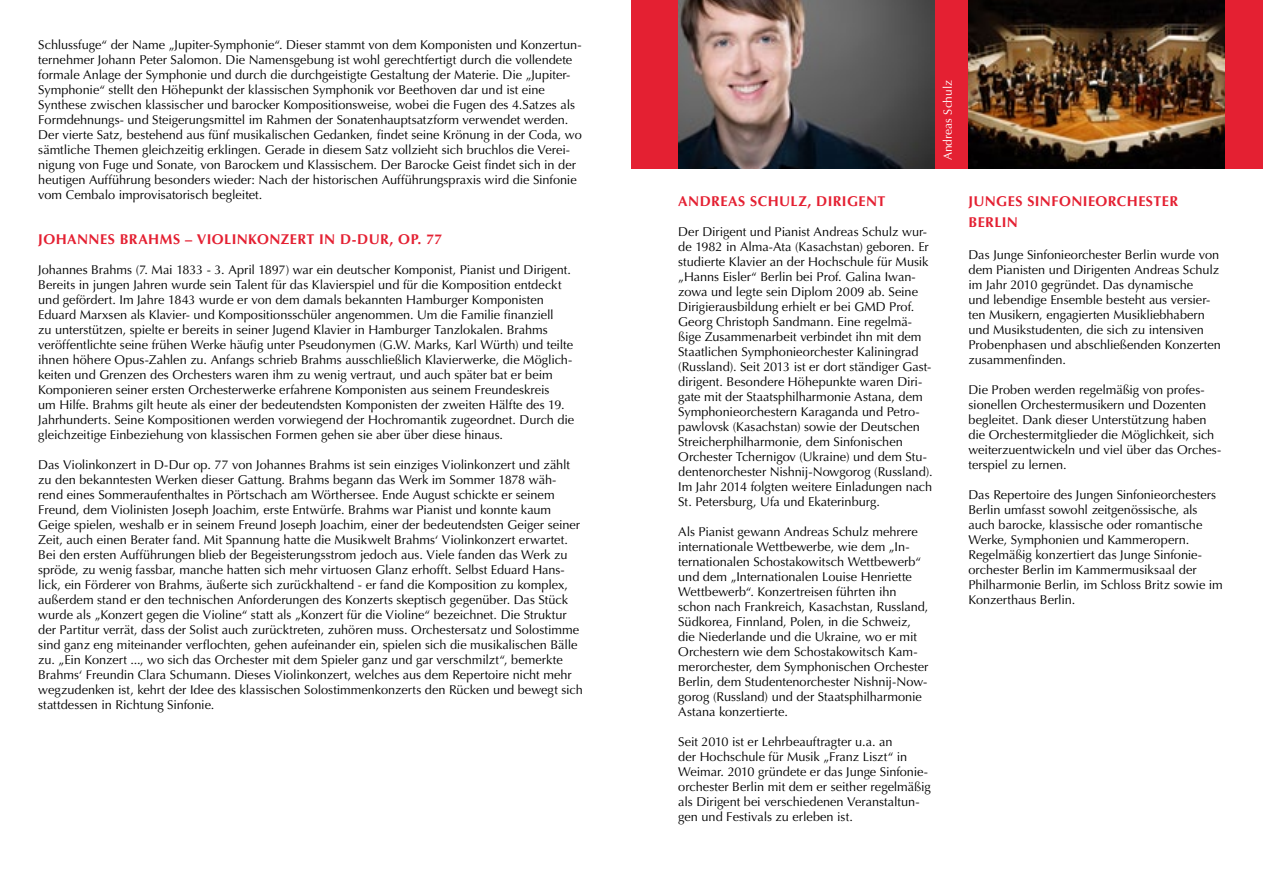
<style>
.page{position:relative;width:1263px;height:893px;background:#fff}
.page>*{position:absolute;margin:0;border:0;box-sizing:border-box;transform-origin:0 0}
.t1{font:700 14.25px/21px "Optima LT Std";letter-spacing:.03em;color:#e42032}
.t2{font:12.75px/15px "Optima LT Std";color:#000}
.t3{font:12px "Optima LT Std";color:#fff}
</style>
<div class="page">
<div style="left:631px;top:0;width:632px;height:169px;background:#e42032"></div>
<img style="left:678px;top:0;width:256px;height:169px">
<img style="left:968px;top:0;width:257px;height:169px">
<p class="t2" style="left:38px;top:37px;width:545px">Schlussfuge“ der Name „Jupiter-Symphonie“. Dieser stammt von dem Komponisten und Konzertun&shy;ternehmer Johann Peter Salomon. Die Namensgebung ist wohl gerechtfertigt durch die vollendete formale Anlage der Symphonie und durch die durchgeistigte Gestaltung der Materie. Die „Jupiter-Symphonie“ stellt den Höhepunkt der klassischen Symphonik vor Beethoven dar und ist eine Synthese zwischen klassischer und barocker Kompositionsweise, wobei die Fugen des 4.Satzes als Formdehnungs- und Steigerungsmittel im Rahmen der Sonatenhauptsatzform verwendet werden.<br>Der vierte Satz, bestehend aus fünf musikalischen Gedanken, findet seine Krönung in der Coda, wo sämtliche Themen gleichzeitig erklingen. Gerade in diesem Satz vollzieht sich bruchlos die Verei&shy;nigung von Fuge und Sonate, von Barockem und Klassischem. Der Barocke Geist findet sich in der heutigen Aufführung besonders wieder: Nach der historischen Aufführungspraxis wird die Sinfonie vom Cembalo improvisatorisch begleitet.</p>
<p class="t1" style="left:38px;top:229px;width:406px">JOHANNES BRAHMS – VIOLINKONZERT IN D-DU R, OP. 77</p>
<p class="t2" style="left:38px;top:262px;width:537px">Johannes Brahms (7. Mai 1833 - 3. April 1897) war ein deutscher Komponist, Pianist und Dirigent.<br>Bereits in jungen Jahren wurde sein Talent für das Klavierspiel und für die Komposition entdeckt und gefördert. Im Jahre 1843 wurde er von dem damals bekannten Hamburger Komponisten Eduard Marxsen als Klavier- und Kompositionsschüler angenommen. Um die Familie finanziell<br>zu unterstützen, spielte er bereits in seiner Jugend Klavier in Hamburger Tanzlokalen. Brahms veröffentlichte seine frühen Werke häufig unter Pseudonymen (G.W. Marks, Karl Würth) und teilte ihnen höhere Opus-Zahlen zu. Anfangs schrieb Brahms ausschließlich Klavierwerke, die Möglich&shy;keiten und Grenzen des Orchesters waren ihm zu wenig vertraut, und auch später bat er beim Komponieren seiner ersten Orchesterwerke erfahrene Komponisten aus seinem Freundeskreis<br>um Hilfe. Brahms gilt heute als einer der bedeutendsten Komponisten der zweiten Hälfte des 19.<br>Jahrhunderts. Seine Kompositionen werden vorwiegend der Hochromantik zugeordnet. Durch die gleichzeitige Einbeziehung von klassischen Formen gehen sie aber über diese hinaus.</p>
<p class="t2" style="left:38px;top:457px;width:546px">Das Violinkonzert in D-Dur op. 77 von Johannes Brahms ist sein einziges Violinkonzert und zählt zu den bekanntesten Werken dieser Gattung. Brahms begann das Werk im Sommer 1878 wäh&shy;rend eines Sommeraufenthaltes in Pörtschach am Wörthersee. Ende August schickte er seinem Freund, dem Violinisten Joseph Joachim, erste Entwürfe. Brahms war Pianist und konnte kaum Geige spielen, weshalb er in seinem Freund Joseph Joachim, einer der bedeutendsten Geiger seiner Zeit, auch einen Berater fand. Mit Spannung hatte die Musikwelt Brahms‘ Violinkonzert erwartet.<br>Bei den ersten Aufführungen blieb der Begeisterungsstrom jedoch aus. Viele fanden das Werk zu spröde, zu wenig fassbar, manche hatten sich mehr virtuosen Glanz erhofft. Selbst Eduard Hans&shy;lick, ein Förderer von Brahms, äußerte sich zurückhaltend - er fand die Komposition zu komplex, außerdem stand er den technischen Anforderungen des Konzerts skeptisch gegenüber. Das Stück wurde als „Konzert gegen die Violine“ statt als „Konzert für die Violine“ bezeichnet. Die Struktur der Partitur verrät, dass der Solist auch zurücktreten, zuhören muss. Orchestersatz und Solostimme sind ganz eng miteinander verflochten, gehen aufeinander ein, spielen sich die musikalischen Bälle zu. „Ein Konzert ..., wo sich das Orchester mit dem Spieler ganz und gar verschmilzt“, bemerkte Brahms‘ Freundin Clara Schumann. Dieses Violinkonzert, welches aus dem Repertoire nicht mehr wegzudenken ist, kehrt der Idee des klassischen Solostimmenkonzerts den Rücken und bewegt sich stattdessen in Richtung Sinfonie.</p>
<p class="t3" style="left:941px;top:160px;width:82px;rotate:-90deg">Andreas Schulz</p>
<p class="t1" style="left:678px;top:191px;width:209px">ANDREAS SCHU LZ, DIRIGENT</p>
<p class="t2" style="left:678px;top:225px;width:256px">Der Dirigent und Pianist Andreas Schulz wur&shy;de 1982 in Alma-Ata (Kasachstan) geboren. Er studierte Klavier an der Hochschule für Musik „Hanns Eisler“ Berlin bei Prof. Galina Iwan&shy;zowa und legte sein Diplom 2009 ab. Seine Dirigierausbildung erhielt er bei GMD Prof.<br>Georg Christoph Sandmann. Eine regelmä&shy;ßige Zusammenarbeit verbindet ihn mit dem Staatlichen Symphonieorchester Kaliningrad (Russland). Seit 2013 ist er dort ständiger Gast&shy;dirigent. Besondere Höhepunkte waren Diri&shy;gate mit der Staatsphilharmonie Astana, dem Symphonieorchestern Karaganda und Petro&shy;pawlovsk (Kasachstan) sowie der Deutschen Streicherphilharmonie, dem Sinfonischen Orchester Tchernigov (Ukraine) und dem Stu&shy;dentenorchester Nishnij-Nowgorog (Russland).<br>Im Jahr 2014 folgten weitere Einladungen nach St. Petersburg, Ufa und Ekaterinburg.</p>
<p class="t2" style="left:678px;top:525px;width:252px">Als Pianist gewann Andreas Schulz mehrere internationale Wettbewerbe, wie dem „In&shy;ternationalen Schostakowitsch Wettbewerb“ und dem „Internationalen Louise Henriette Wettbewerb“. Konzertreisen führten ihn schon nach Frankreich, Kasachstan, Russland, Südkorea, Finnland, Polen, in die Schweiz, die Niederlande und die Ukraine, wo er mit Orchestern wie dem Schostakowitsch Kam&shy;merorchester, dem Symphonischen Orchester Berlin, dem Studentenorchester Nishnij-Now&shy;gorog (Russland) und der Staatsphilharmonie Astana konzertierte.</p>
<p class="t2" style="left:678px;top:735px;width:254px">Seit 2010 ist er Lehrbeauftragter u.a. an<br>der Hochschule für Musik „Franz Liszt“ in Weimar. 2010 gründete er das Junge Sinfonie&shy;orchester Berlin mit dem er seither regelmäßig als Dirigent bei verschiedenen Veranstaltun&shy;gen und Festivals zu erleben ist.</p>
<p class="t1" style="left:968px;top:191px;width:211px">JUNGES SINFONIEORCHESTER<br>BERLIN</p>
<p class="t2" style="left:968px;top:247px;width:254px">Das Junge Sinfonieorchester Berlin wurde von dem Pianisten und Dirigenten Andreas Schulz im Jahr 2010 gegründet. Das dynamische<br>und lebendige Ensemble besteht aus versier&shy;ten Musikern, engagierten Musikliebhabern und Musikstudenten, die sich zu intensiven Probenphasen und abschließenden Konzerten zusammenfinden.</p>
<p class="t2" style="left:968px;top:382px;width:254px">Die Proben werden regelmäßig von profes&shy;sionellen Orchestermusikern und Dozenten begleitet. Dank dieser Unterstützung haben die Orchestermitglieder die Möglichkeit, sich weiterzuentwickeln und viel über das Orches&shy;terspiel zu lernen.</p>
<p class="t2" style="left:968px;top:487px;width:256px">Das Repertoire des Jungen Sinfonieorchesters Berlin umfasst sowohl zeitgenössische, als auch barocke, klassische oder romantische Werke, Symphonien und Kammeropern.<br>Regelmäßig konzertiert das Junge Sinfonie&shy;orchester Berlin im Kammermusiksaal der Philharmonie Berlin, im Schloss Britz sowie im Konzerthaus Berlin.</p>
</div>
